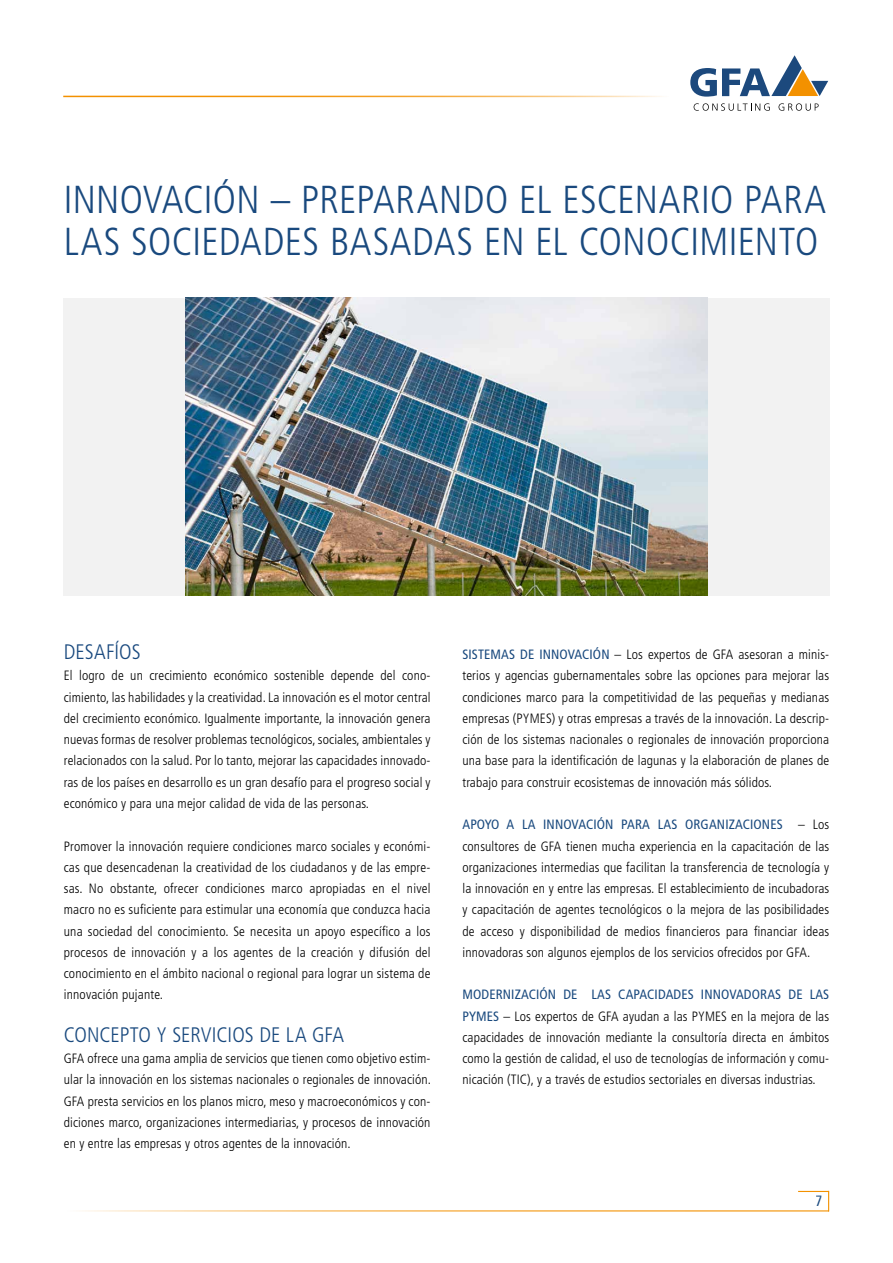
<style>
.page{position:relative;width:893px;height:1263px;background:#fff}
.page>*{position:absolute;margin:0;border:0;box-sizing:border-box;transform-origin:0 0}
.t1{font:300 condensed 39px/42.5px "Frutiger LT Std";letter-spacing:.01em;color:#19497e}
.t2{font:300 condensed 21px "Frutiger LT Std";color:#19497e}
.t3{font:condensed 15px "Frutiger LT Std";color:#19497e}
.t4{font:300 condensed 13.5px/21.3px "Frutiger LT Std";letter-spacing:.01em;color:#000;text-align:justify}
.s1{font-weight:400;color:#19497e}
</style>
<div class="page">
<div style="left:64px;top:298px;width:130px;height:297px;background:#f2f2f2"></div>
<div style="left:699px;top:298px;width:130px;height:297px;background:#f2f2f2"></div>
<img style="left:186px;top:298px;width:521px;height:297px">
<svg style="left:694px;top:103px;width:76px;height:8px"></svg>
<svg style="left:779px;top:103px;width:40px;height:8px"></svg>
<svg style="left:690px;top:55px;width:138px;height:42px"></svg>
<hr style="left:63px;top:96px;width:608px;height:1px;background:#f39100">
<hr style="left:64px;top:1210px;width:765px;height:1px;background:#f39100">
<hr style="left:798px;top:1191px;width:31px;height:1px;background:#f39100">
<svg style="left:828px;top:1192px;width:1px;height:18px"></svg>
<h1 class="t1" style="left:64px;top:178px;width:764px">INNOVACIÓN – PREPARANDO EL ESCENARIO PARA<br>LAS SOCIEDADES BASADAS EN EL CONOCIMIENTO</h1>
<h2 class="t2" style="left:64px;top:640px;width:78px">DESAFÍOS</h2>
<p class="t4" style="left:64px;top:665px;width:368px">El logro de un crecimiento económico sostenible depende del cono&shy;cimiento, las habilidades y la creatividad. La innovación es el motor central del crecimiento económico. Igualmente importante, la innovación genera nuevas formas de resolver problemas tecnológicos, sociales, ambientales y relacionados con la salud. Por lo tanto, mejorar las capacidades innovado&shy;ras de los países en desarrollo es un gran desafío para el progreso social y económico y para una mejor calidad de vida de las personas.</p>
<p class="t4" style="left:64px;top:835px;width:368px">Promover la innovación requiere condiciones marco sociales y económi&shy;cas que desencadenan la creatividad de los ciudadanos y de las empre&shy;sas. No obstante, ofrecer condiciones marco apropiadas en el nivel macro no es suficiente para estimular una economía que conduzca hacia una sociedad del conocimiento. Se necesita un apoyo específico a los procesos de innovación y a los agentes de la creación y difusión del conocimiento en el ámbito nacional o regional para lograr un sistema de innovación pujante.</p>
<h2 class="t2" style="left:64px;top:1023px;width:282px">CONCEPTO Y SERVICIOS DE LA GFA</h2>
<p class="t4" style="left:64px;top:1048px;width:369px">GFA ofrece una gama amplia de servicios que tienen como objetivo estim&shy;ular la innovación en los sistemas nacionales o regionales de innovación.<br>GFA presta servicios en los planos micro, meso y macroeconómicos y con&shy;diciones marco, organizaciones intermediarias, y procesos de innovación en y entre las empresas y otros agentes de la innovación.</p>
<p class="t4" style="left:462px;top:644px;width:368px"><span class="s1">SISTEMAS DE INNOVACIÓN</span> – Los expertos de GFA asesoran a minis&shy;terios y agencias gubernamentales sobre las opciones para mejorar las condiciones marco para la competitividad de las pequeñas y medianas empresas (PYMES) y otras empresas a través de la innovación. La descrip&shy;ción de los sistemas nacionales o regionales de innovación proporciona una base para la identificación de lagunas y la elaboración de planes de trabajo para construir ecosistemas de innovación más sólidos.</p>
<p class="t4" style="left:462px;top:814px;width:368px"><span class="s1">APOYO A LA INNOVACIÓN PARA LAS ORGANIZACIONES</span> – Los consultores de GFA tienen mucha experiencia en la capacitación de las organizaciones intermedias que facilitan la transferencia de tecnología y la innovación en y entre las empresas. El establecimiento de incubadoras y capacitación de agentes tecnológicos o la mejora de las posibilidades de acceso y disponibilidad de medios financieros para financiar ideas innovadoras son algunos ejemplos de los servicios ofrecidos por GFA.</p>
<p class="t4" style="left:462px;top:984px;width:368px"><span class="s1">MODERNIZACIÓN DE LAS CAPACIDADES INNOVADORAS DE LAS PYMES</span> – Los expertos de GFA ayudan a las PYMES en la mejora de las capacidades de innovación mediante la consultoría directa en ámbitos como la gestión de calidad, el uso de tecnologías de información y comu&shy;nicación (TIC), y a través de estudios sectoriales en diversas industrias.</p>
<p class="t3" style="left:816px;top:1192px;width:9px">7</p>
</div>
